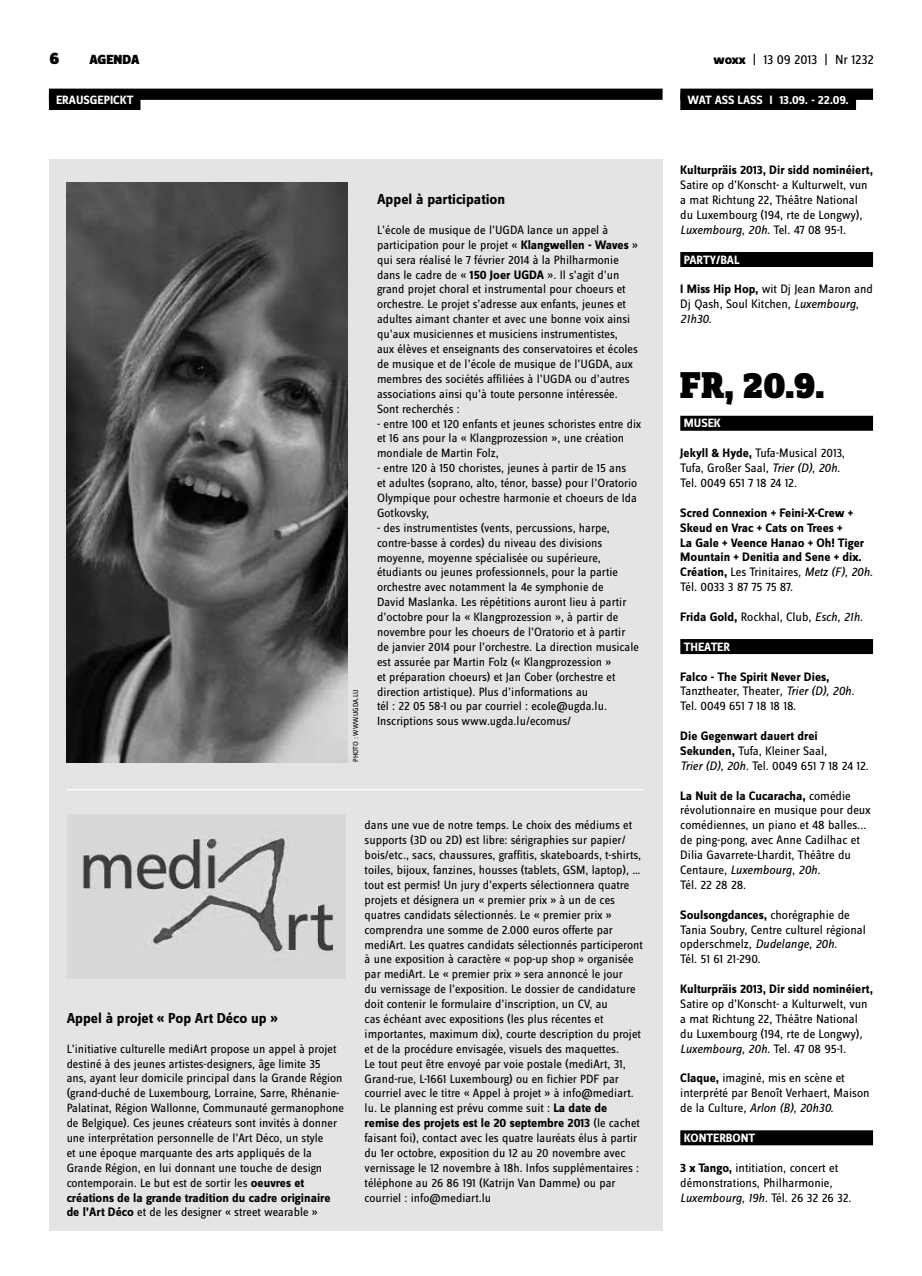
<style>
.page{position:relative;width:922px;height:1276px;background:#fff}
.page>*{position:absolute;margin:0;border:0;box-sizing:border-box;transform-origin:0 0}
.t1{font:900 38.75px "Zine Slab Dis";color:#000}
.t2{font:900 17.5px "Zine Sans Dis";color:#000}
.t3{font:700 15px "Zine Sans Dis";color:#000}
.t4{font:13.75px "Zine Sans Dis";letter-spacing:-.015em;color:#000}
.t5{font:900 13.75px "Zine Sans Dis";color:#000}
.t6{font:12.75px/14.9px "Zine Sans Dis";color:#000}
.t7{font:700 12.75px/14.9px "Zine Sans Dis";color:#000}
.t8{font:12.5px/14.9px "Zine Sans Dis";color:#000}
.t9{font:700 12.5px "Zine Sans Dis";letter-spacing:-.005em;color:#fff}
.t10{font:7.5px "Zine Sans Dis";color:#000}
.s1{font-weight:800}
.s2{font-weight:700;font-size:12.75px}
.s3{font-weight:400;font-size:12.5px}
.s4{font-style:italic}
.s5{font-weight:700}
.s6{font-weight:400}
.s7{font-weight:400;font-style:italic}
</style>
<div class="page">
<div style="left:49px;top:755px;width:613px;height:74px;background:#e3e4e4"></div>
<div style="left:49px;top:159px;width:613px;height:611px;background:#e3e4e4"></div>
<div style="left:49px;top:89px;width:613px;height:11px;background:#000"></div>
<div style="left:49px;top:94px;width:91px;height:16px;background:#000"></div>
<img style="left:66px;top:182px;width:281px;height:581px">
<div style="left:680px;top:252px;width:192px;height:15px;background:#000"></div>
<div style="left:680px;top:416px;width:192px;height:15px;background:#000"></div>
<div style="left:680px;top:639px;width:192px;height:15px;background:#000"></div>
<div style="left:680px;top:1130px;width:192px;height:15px;background:#000"></div>
<div style="left:680px;top:89px;width:192px;height:11px;background:#000"></div>
<div style="left:680px;top:94px;width:175px;height:16px;background:#000"></div>
<div style="left:49px;top:799px;width:613px;height:432px;background:#e3e4e4"></div>
<img style="left:67px;top:814px;width:278px;height:164px">
<hr style="left:66px;top:789px;width:577px;height:1px;background:#fff">
<h2 class="t2" style="left:50px;top:49px;width:11px">6</h2>
<p class="t5" style="left:89px;top:53px;width:52px">AGENDA</p>
<p class="t4" style="left:713px;top:53px;width:162px"><span class="s1">woxx</span> | 13 09 2013 | Nr 1232</p>
<p class="t9" style="left:56px;top:93px;width:79px">ERAUSGEPICKT</p>
<p class="t10" style="left:352px;top:762px;width:73px;rotate:-90deg">Photo : www.ugda.lu</p>
<p class="t3" style="left:377px;top:191px;width:130px">Appel à participation</p>
<p class="t8" style="left:377px;top:223px;width:262px">L’école de musique de l’UGDA lance un appel à participation pour le projet « <span class="s2">Klangwellen - Waves</span> » qui sera réalisé le 7 février 2014 à la Philharmonie dans le cadre de « <span class="s2">150 Joer UGDA</span> ». Il s’agit d’un grand projet choral et instrumental pour choeurs et orchestre. Le projet s’adresse aux enfants, jeunes et adultes aimant chanter et avec une bonne voix ainsi qu’aux musiciennes et musiciens instrumentistes, aux élèves et enseignants des conservatoires et écoles de musique et de l’école de musique de l’UGDA, aux membres des sociétés affiliées à l’UGDA ou d’autres associations ainsi qu’à toute personne intéressée.<br>Sont recherchés :</p>
<p class="t8" style="left:377px;top:417px;width:266px">- entre 100 et 120 enfants et jeunes schoristes entre dix et 16 ans pour la « Klangprozession », une création mondiale de Martin Folz,</p>
<p class="t8" style="left:377px;top:461px;width:262px">- entre 120 à 150 choristes, jeunes à partir de 15 ans et adultes (soprano, alto, ténor, basse) pour l’Oratorio Olympique pour ochestre harmonie et choeurs de Ida Gotkovsky,</p>
<p class="t8" style="left:377px;top:521px;width:263px">- des instrumentistes (vents, percussions, harpe, contre-basse à cordes) du niveau des divisions moyenne, moyenne spécialisée ou supérieure, étudiants ou jeunes professionnels, pour la partie orchestre avec notamment la 4e symphonie de<br>David Maslanka. Les répétitions auront lieu à partir d’octobre pour la « Klangprozession », à partir de novembre pour les choeurs de l’Oratorio et à partir de janvier 2014 pour l’orchestre. La direction musicale est assurée par Martin Folz (« Klangprozession »<br>et préparation choeurs) et Jan Cober (orchestre et direction artistique). Plus d’informations au<br>tél : 22 05 58-1 ou par courriel : ecole@ugda.lu.<br>Inscriptions sous www.ugda.lu/ecomus/</p>
<p class="t3" style="left:67px;top:1010px;width:213px">Appel à projet « Pop Art Déco up »</p>
<p class="t8" style="left:67px;top:1042px;width:279px">L’initiative culturelle mediArt propose un appel à projet destiné à des jeunes artistes-designers, âge limite 35<br>ans, ayant leur domicile principal dans la Grande Région (grand-duché de Luxembourg, Lorraine, Sarre, Rhénanie-Palatinat, Région Wallonne, Communauté germanophone de Belgique). Ces jeunes créateurs sont invités à donner une interprétation personnelle de l’Art Déco, un style<br>et une époque marquante des arts appliqués de la Grande Région, en lui donnant une touche de design contemporain. Le but est de sortir les <span class="s2">oeuvres et</span></p>
<p class="t7" style="left:67px;top:1190px;width:265px">créations de la grande tradition du cadre originaire</p>
<p class="t8" style="left:67px;top:1205px;width:252px"><span class="s2">de l’Art Déco</span> et de les designer « street wearable »</p>
<p class="t8" style="left:364px;top:818px;width:280px">dans une vue de notre temps. Le choix des médiums et supports (3D ou 2D) est libre: sérigraphies sur papier/ bois/etc., sacs, chaussures, graffitis, skateboards, t-shirts, toiles, bijoux, fanzines, housses (tablets, GSM, laptop), … tout est permis! Un jury d’experts sélectionnera quatre projets et désignera un « premier prix » à un de ces quatres candidats sélectionnés. Le « premier prix » comprendra une somme de 2.000 euros offerte par mediArt. Les quatres candidats sélectionnés participeront à une exposition à caractère « pop-up shop » organisée par mediArt. Le « premier prix » sera annoncé le jour<br>du vernissage de l’exposition. Le dossier de candidature doit contenir le formulaire d’inscription, un CV, au<br>cas échéant avec expositions (les plus récentes et importantes, maximum dix), courte description du projet et de la procédure envisagée, visuels des maquettes.<br>Le tout peut être envoyé par voie postale (mediArt, 31, Grand-rue, L-1661 Luxembourg) ou en fichier PDF par courriel avec le titre « Appel à projet » à info@mediart. lu. Le planning est prévu comme suit : <span class="s2">La date de</span></p>
<p class="t7" style="left:364px;top:1116px;width:277px">remise des projets est le 20 septembre 2013 <span class="s3">(le cachet</span></p>
<p class="t8" style="left:364px;top:1131px;width:276px">faisant foi), contact avec les quatre lauréats élus à partir du 1er octobre, exposition du 12 au 20 novembre avec vernissage le 12 novembre à 18h. Infos supplémentaires : téléphone au 26 86 191 (Katrijn Van Damme) ou par courriel : info@mediart.lu</p>
<p class="t9" style="left:687px;top:93px;width:35px">WAT ASS</p>
<p class="t9" style="left:737px;top:93px;width:12px">LASS</p>
<p class="t9" style="left:769px;top:93px;width:81px">I 13.09. - 22.09.</p>
<p class="t7" style="left:680px;top:163px;width:194px">Kulturpräis 2013, Dir sidd nominéiert,</p>
<p class="t6" style="left:680px;top:178px;width:189px">Satire op d’Konscht- a Kulturwelt, vun a mat Richtung 22, Théâtre National du Luxembourg (194, rte de Longwy)<span class="s4">, Luxembourg, 20h.</span> Tel. 47 08 95-1.</p>
<p class="t9" style="left:683px;top:253px;width:55px">party/bal</p>
<p class="t6" style="left:680px;top:282px;width:194px"><span class="s5">I Miss Hip Hop,</span> wit Dj Jean Maron and<br>Dj Qash, Soul Kitchen<span class="s4">, Luxembourg,<br>21h30.</span></p>
<h1 class="t1" style="left:680px;top:364px;width:146px">Fr, 20.9.</h1>
<p class="t9" style="left:683px;top:417px;width:39px">musek</p>
<p class="t6" style="left:680px;top:446px;width:166px"><span class="s5">Jekyll &amp; Hyde,</span> Tufa-Musical 2013,<br>Tufa, Großer Saal<span class="s4">, Trier (D), 20h.<br></span>Tel. 0049 651 7 18 24 12.</p>
<p class="t7" style="left:680px;top:506px;width:194px">Scred Connexion + Feini-X-Crew +<br>Skeud en Vrac + Cats on Trees +<br>La Gale + Veence Hanao + Oh! Tiger<br>Mountain + Denitia and Sene + dix.<br>Création, <span class="s6">Les Trinitaires</span><span class="s7">, Metz (F), 20h.<br></span><span class="s6">Tél. 0033 3 87 75 75 87.</span></p>
<p class="t6" style="left:680px;top:610px;width:184px"><span class="s5">Frida Gold,</span> Rockhal, Club<span class="s4">, Esch, 21h.</span></p>
<p class="t9" style="left:683px;top:640px;width:46px">th eater</p>
<p class="t6" style="left:680px;top:669px;width:175px"><span class="s5">Falco - The Spirit Never Dies,<br></span>Tanztheater, Theater<span class="s4">, Trier (D), 20h.<br></span>Tel. 0049 651 7 18 18 18.</p>
<p class="t6" style="left:680px;top:729px;width:190px"><span class="s5">Die Gegenwart dauert drei<br>Sekunden,</span> Tufa, Kleiner Saal<span class="s4">,<br>Trier (D), 20h.</span> Tel. 0049 651 7 18 24 12.</p>
<p class="t6" style="left:680px;top:788px;width:192px"><span class="s5">La Nuit de la Cucaracha,</span> comédie révolutionnaire en musique pour deux comédiennes, un piano et 48 balles... de ping-pong, avec Anne Cadilhac et<br>Dilia Gavarrete-Lhardit, Théâtre du<br>Centaure<span class="s4">, Luxembourg, 20h.<br></span>Tél. 22 28 28.</p>
<p class="t6" style="left:680px;top:907px;width:187px"><span class="s5">Soulsongdances,</span> chorégraphie de<br>Tania Soubry, Centre culturel régional opderschmelz<span class="s4">, Dudelange, 20h.<br></span>Tél. 51 61 21-290.</p>
<p class="t7" style="left:680px;top:982px;width:194px">Kulturpräis 2013, Dir sidd nominéiert,</p>
<p class="t6" style="left:680px;top:997px;width:189px">Satire op d’Konscht- a Kulturwelt, vun a mat Richtung 22, Théâtre National du Luxembourg (194, rte de Longwy)<span class="s4">, Luxembourg, 20h.</span> Tel. 47 08 95-1.</p>
<p class="t6" style="left:680px;top:1071px;width:191px"><span class="s5">Claque,</span> imaginé, mis en scène et interprété par Benoît Verhaert, Maison de la Culture<span class="s4">, Arlon (B), 20h30.</span></p>
<p class="t9" style="left:683px;top:1131px;width:44px">konterbont</p>
<p class="t6" style="left:680px;top:1161px;width:173px"><span class="s5">3 x Tango,</span> intitiation, concert et démonstrations, Philharmonie<span class="s4">,<br>Luxembourg, 19h.</span> Tél. 26 32 26 32.</p>
</div>
